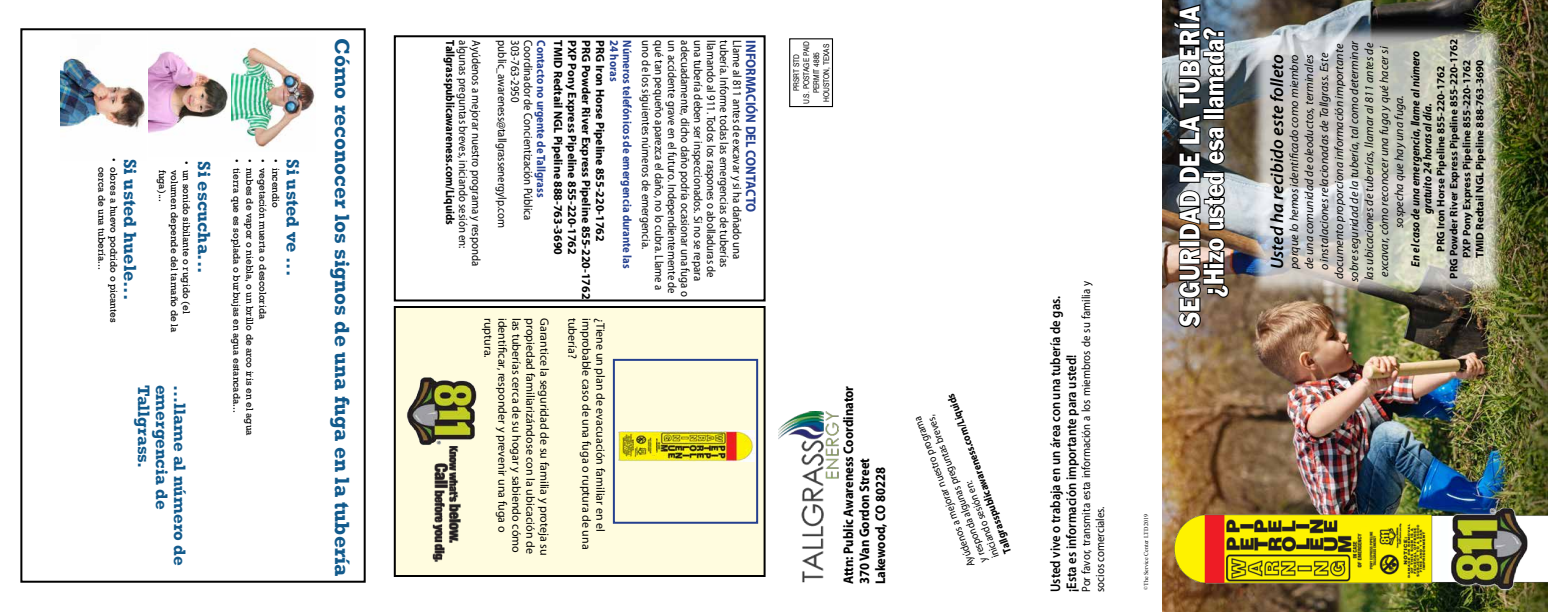
<style>
.page{position:relative;width:1548px;height:612px;background:#fff}
.page>*{position:absolute;margin:0;border:0;box-sizing:border-box;transform-origin:0 0}
.t1{font:26px/24px "Franklin Gothic";color:#fff;text-align:center;scale:.82 1}
.t2{font:700 21px "Rockwell";color:#125a8c}
.t3{font:700 18px "Rockwell";color:#125a8c}
.t4{font:italic 600 18px "Myriad Pro";color:#000}
.t5{font:700 17px "Rockwell";color:#125a8c}
.t6{font:600 14px/16px "Myriad Pro";color:#000;scale:.9 1}
.t7{font:700 14px/16px "Myriad Pro";color:#000;scale:.9 1}
.t8{font:700 14px "Myriad Pro";color:#25408f;scale:.9 1}
.t9{font:12px/14px "Myriad Pro";color:#000;scale:.9 1}
.t10{font:italic 12px/15px "Myriad Pro";color:#000;text-align:center}
.t11{font:12px "Myriad Pro";color:#000}
.t12{font:700 12px "Myriad Pro";color:#000}
.t13{font:700 12px "Myriad Pro";color:#25408f;scale:.9 1}
.t14{font:italic 700 12px/12px "Myriad Pro";color:#000;text-align:center;scale:.9 1}
.t15{font:700 12px "Myriad Pro";color:#000;scale:.9 1}
.t16{font:700 11px/13px "Myriad Pro";color:#000;text-align:center}
.t17{font:11px/13px "Myriad Pro";color:#000;scale:.9 1}
.t18{font:700 11px "Myriad Pro";color:#000;scale:.9 1}
.t19{font:10px "Rockwell";color:#000}
.t20{font:7.9px/9.9px "Helvetica";color:#000;text-align:center;scale:.83 1}
.t21{font:6px "Times New Roman";color:#000}
.t22{font:5px "Times New Roman";color:#000}
</style>
<div class="page">
<img style="left:1163px;top:0;width:385px;height:612px">
<div style="left:395px;top:307px;width:370px;height:269px;background:#fffcdf"></div>
<div style="left:394px;top:306px;width:372px;height:271px;border:2px solid #000"></div>
<img style="left:407px;top:377px;width:70px;height:185px">
<div style="left:394px;top:35px;width:372px;height:266px;border:2px solid #000"></div>
<div style="left:613px;top:359px;width:145px;height:165px;border:2px solid #25408f"></div>
<img style="left:619px;top:430px;width:136px;height:31px">
<hr style="left:653px;top:436px;width:3px;height:19px;background:#fff200">
<div style="left:789px;top:38px;width:44px;height:69px;border:1px solid #000"></div>
<img style="left:779px;top:411px;width:60px;height:172px">
<img style="left:1169px;top:515px;width:379px;height:76px">
<div style="left:1449px;top:508px;width:81px;height:83px;background:#fff;opacity:.75"></div>
<img style="left:1450px;top:508px;width:79px;height:83px">
<div style="left:1362px;top:527px;width:7px;height:46px;background:#fff200"></div>
<div style="left:20px;top:28px;width:346px;height:555px;border:2px solid #000"></div>
<img style="left:232px;top:47px;width:83px;height:101px">
<img style="left:148px;top:51px;width:81px;height:82px">
<img style="left:61px;top:56px;width:85px;height:73px">
<img style="left:1173px;top:3px;width:57px;height:326px">
<h2 class="t2" style="left:355px;top:38px;width:540px;rotate:90deg">Cómo reconocer los signos de una fuga en la tubería</h2>
<p class="t15" style="left:458px;top:40px;width:207px;rotate:90deg">Tallgrasspublicawareness.com/Liquids</p>
<p class="t9" style="left:470px;top:40px;width:233px;rotate:90deg">algunas preguntas breves, iniciando sesión en:</p>
<p class="t9" style="left:483px;top:40px;width:252px;rotate:90deg">Ayúdenos a mejorar nuestro programa y responda</p>
<p class="t9" style="left:509px;top:40px;width:210px;rotate:90deg">public_awareness@tallgrassenergylp.com</p>
<p class="t9" style="left:522px;top:40px;width:70px;rotate:90deg">303-763-2950</p>
<p class="t9" style="left:535px;top:40px;width:201px;rotate:90deg">Coordinador de Concientización Pública</p>
<p class="t13" style="left:549px;top:40px;width:176px;rotate:90deg">Contacto no urgente de Tallgrass</p>
<p class="t12" style="left:566px;top:40px;width:216px;rotate:90deg">TMID Redtail NGL Pipeline 888-763-3690</p>
<p class="t12" style="left:580px;top:40px;width:216px;rotate:90deg">PXP Pony Express Pipeline 855-220-1762</p>
<p class="t12" style="left:594px;top:40px;width:260px;rotate:90deg">PRG Powder River Express Pipeline 855-220-1762</p>
<p class="t12" style="left:608px;top:40px;width:203px;rotate:90deg">PRG Iron Horse Pipeline 855-220-1762</p>
<p class="t13" style="left:622px;top:40px;width:47px;rotate:90deg">24 horas</p>
<p class="t13" style="left:635px;top:40px;width:255px;rotate:90deg">Números telefónicos de emergencia durante las</p>
<p class="t9" style="left:653px;top:40px;width:233px;rotate:90deg">uno de los siguientes números de emergencia.</p>
<p class="t9" style="left:666px;top:40px;width:279px;rotate:90deg">qué tan pequeño aparezca el daño, no lo cubra. Llame a</p>
<p class="t9" style="left:679px;top:40px;width:283px;rotate:90deg">un accidente grave en el futuro. Independientemente de</p>
<p class="t9" style="left:692px;top:40px;width:286px;rotate:90deg">adecuadamente, dicho daño podría ocasionar una fuga o</p>
<p class="t9" style="left:705px;top:40px;width:269px;rotate:90deg">una tubería deben ser inspeccionados. Si no se repara</p>
<p class="t9" style="left:718px;top:40px;width:265px;rotate:90deg">llamando al 911. Todos los raspones o abolladuras de</p>
<p class="t9" style="left:731px;top:40px;width:253px;rotate:90deg">tubería. Informe todas las emergencias de tuberías</p>
<p class="t9" style="left:744px;top:40px;width:245px;rotate:90deg">Llame al 811 antes de excavar y si ha dañado una</p>
<p class="t8" style="left:760px;top:40px;width:192px;rotate:90deg">INFORMACIÓN DEL CONTACTO</p>
<p class="t11" style="left:496px;top:318px;width:42px;rotate:90deg">ruptura.</p>
<p class="t11" style="left:510px;top:318px;width:216px;rotate:90deg">identificar, responder y prevenir una fuga o</p>
<p class="t11" style="left:524px;top:318px;width:236px;rotate:90deg">las tuberías cerca de su hogar y sabiendo cómo</p>
<p class="t11" style="left:538px;top:318px;width:237px;rotate:90deg">propiedad familiarizándose con la ubicación de</p>
<p class="t11" style="left:552px;top:318px;width:239px;rotate:90deg">Garantice la seguridad de su familia y proteja su</p>
<p class="t11" style="left:580px;top:318px;width:42px;rotate:90deg">tubería?</p>
<p class="t11" style="left:594px;top:318px;width:233px;rotate:90deg">improbable caso de una fuga o ruptura de una</p>
<p class="t11" style="left:608px;top:318px;width:215px;rotate:90deg">¿Tiene un plan de evacuación familiar en el</p>
<p class="t20" style="left:792px;top:104px;width:77px;rotate:-90deg">PRSRT STD<br>U.S. POSTAGE PAID<br>PERMIT 4885<br>HOUSTON, TEXAS</p>
<p class="t19" style="left:120px;top:158px;width:5px;rotate:90deg">•</p>
<p class="t19" style="left:243px;top:159px;width:256px;rotate:90deg">• tierra que es soplada o burbujas en agua estancada...</p>
<p class="t19" style="left:256px;top:159px;width:278px;rotate:90deg">• nubes de vapor o niebla, o un brillo de arco iris en el agua</p>
<p class="t19" style="left:269px;top:159px;width:162px;rotate:90deg">• vegetación muerta o descolorida</p>
<p class="t19" style="left:282px;top:159px;width:5px;rotate:90deg">•</p>
<h3 class="t3" style="left:304px;top:159px;width:118px;rotate:90deg">Si usted ve ...</h3>
<h3 class="t3" style="left:141px;top:159px;width:143px;rotate:90deg">Si usted huele...</h3>
<h3 class="t3" style="left:215px;top:161px;width:114px;rotate:90deg">Si escucha...</h3>
<p class="t19" style="left:192px;top:161px;width:5px;rotate:90deg">•</p>
<p class="t19" style="left:108px;top:167px;width:105px;rotate:90deg">cerca de una tubería...</p>
<p class="t19" style="left:120px;top:167px;width:157px;rotate:90deg">olores a huevo podrido o picantes</p>
<p class="t19" style="left:282px;top:168px;width:42px;rotate:90deg">incendio</p>
<p class="t19" style="left:168px;top:170px;width:34px;rotate:90deg">fuga)...</p>
<p class="t19" style="left:180px;top:170px;width:164px;rotate:90deg">volumen depende del tamaño de la</p>
<p class="t19" style="left:192px;top:170px;width:145px;rotate:90deg">un sonido sibilante o rugido (el</p>
<h3 class="t5" style="left:154px;top:385px;width:85px;rotate:90deg">Tallgrass.</h3>
<h3 class="t5" style="left:172px;top:385px;width:126px;rotate:90deg">emergencia de</h3>
<h3 class="t5" style="left:190px;top:385px;width:182px;rotate:90deg">...llame al número de</h3>
<p class="t7" style="left:840px;top:584px;width:222px;rotate:-90deg">Attn: Public Awareness Coordinator<br>370 Van Gordon Street<br>Lakewood, CO 80228</p>
<p class="t18" style="left:1001px;top:555px;width:190px;rotate:-110deg">Tallgrasspublicawareness.com/Liquids</p>
<p class="t17" style="left:965px;top:569px;width:178px;rotate:-110deg">Ayúdenos a mejorar nuestro programa y responda algunas preguntas breves, iniciando sesión en:</p>
<p class="t9" style="left:1079px;top:592px;width:347px;rotate:-90deg">Por favor, transmita esta información a los miembros de su familia y socios comerciales.</p>
<p class="t6" style="left:1047px;top:592px;width:331px;rotate:-90deg">Usted vive o trabaja en un área con una tubería de gas. ¡Esta es información importante para usted!</p>
<h1 class="t1" style="left:1178px;top:327px;width:394px;rotate:-90deg">SEGURIDAD DE LA TUBERÍA ¿Hizo usted esa llamada?</h1>
<p class="t21" style="left:1142px;top:586px;width:74px;rotate:-90deg">The Service Center LTD 2019</p>
<p class="t22" style="left:1142px;top:590px;width:5px;rotate:-90deg">©</p>
<p class="t10" style="left:1287px;top:282px;width:243px;rotate:-90deg">porque lo hemos identificado como miembro<br>de una comunidad de oleoductos, terminales<br>o instalaciones relacionadas de Tallgrass. Este documento proporciona información importante sobre seguridad de la tubería, tal como determinar las ubicaciones de tuberías, llamar al 811 antes de excavar, cómo reconocer una fuga y qué hacer si sospecha que hay una fuga.</p>
<p class="t14" style="left:1409px;top:267px;width:241px;rotate:-90deg">En el caso de una emergencia, llame al número gratuito 24 horas al día.</p>
<p class="t16" style="left:1434px;top:279px;width:241px;rotate:-90deg">PRG Iron Horse Pipeline 855-220-1762<br>PRG Powder River Express Pipeline 855-220-1762<br>PXP Pony Express Pipeline 855-220-1762<br>TMID Redtail NGL Pipeline 888-763-3690</p>
<h3 class="t4" style="left:1266px;top:269px;width:217px;rotate:-90deg">Usted ha recibido este folleto</h3>
</div>
